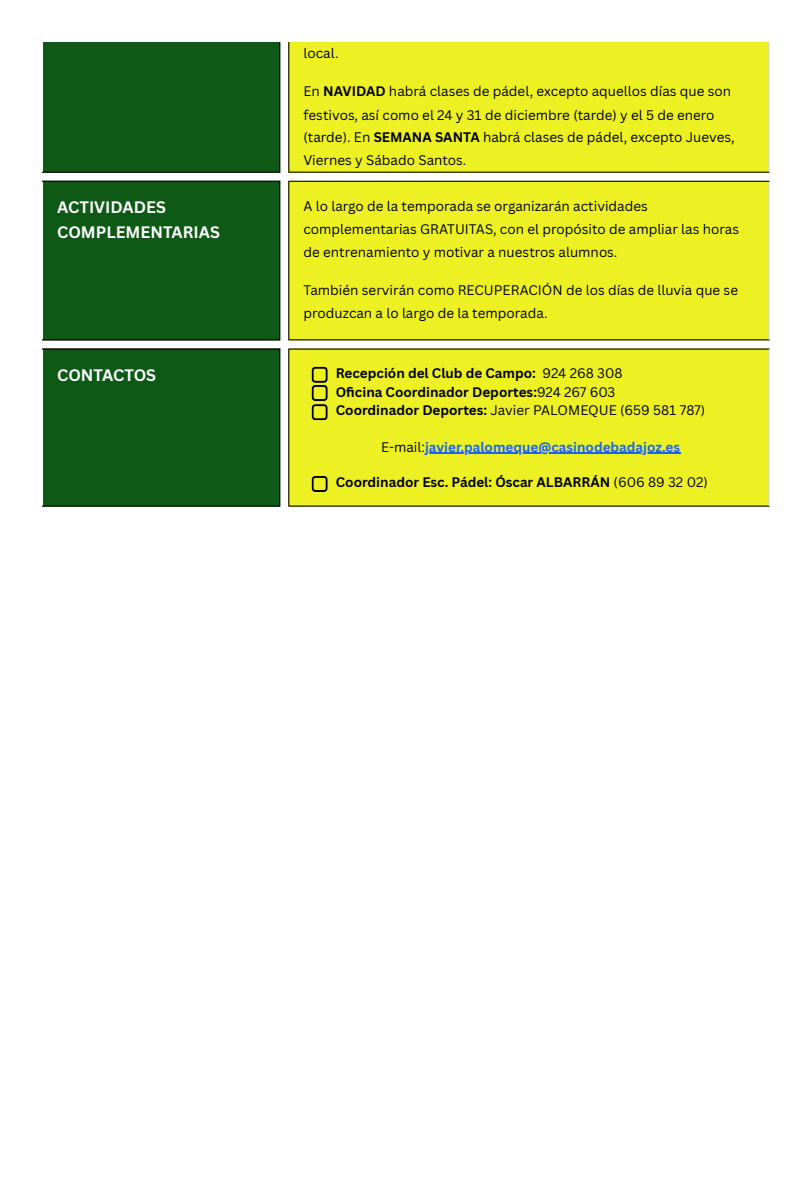
<style>
.page{position:relative;width:810px;height:1181px;background:#fff}
.page>*{position:absolute;margin:0;border:0;box-sizing:border-box;transform-origin:0 0}
.t1{font:700 16.2px/25.2px "Canva Sans";color:#fff}
.t2{font:13.5px/23px "Canva Sans";color:#000}
.t3{font:700 13.5px "Canva Sans";color:#000}
.t4{font:700 13.5px "Canva Sans";color:#1a62ff}
.s1{font-weight:700}
.s2{font-weight:400}
.s3{font-weight:400;color:#000}
</style>
<div class="page">
<div style="left:42px;top:43px;width:238px;height:462px;background:#0f5916"></div>
<div style="left:288px;top:43px;width:481px;height:462px;background:#edf123"></div>
<hr style="left:425px;top:452px;width:255px;height:1px;background:#1a62ff">
<svg style="left:312px;top:367px;width:16px;height:53px"></svg>
<svg style="left:312px;top:476px;width:16px;height:16px"></svg>
<hr style="left:279px;top:42px;width:1px;height:130px;background:#000">
<hr style="left:42px;top:42px;width:238px;height:1px;background:#000">
<hr style="left:42px;top:172px;width:238px;height:1px;background:#000">
<hr style="left:288px;top:42px;width:1px;height:130px;background:#000">
<hr style="left:288px;top:42px;width:481px;height:1px;background:#000">
<hr style="left:288px;top:172px;width:481px;height:1px;background:#000">
<hr style="left:279px;top:182px;width:1px;height:157px;background:#000">
<hr style="left:42px;top:181px;width:238px;height:1px;background:#000">
<hr style="left:42px;top:339px;width:238px;height:1px;background:#000">
<hr style="left:288px;top:182px;width:1px;height:157px;background:#000">
<hr style="left:288px;top:181px;width:481px;height:1px;background:#000">
<hr style="left:288px;top:339px;width:481px;height:1px;background:#000">
<hr style="left:279px;top:349px;width:1px;height:156px;background:#000">
<hr style="left:42px;top:348px;width:238px;height:1px;background:#000">
<hr style="left:42px;top:505px;width:238px;height:1px;background:#000">
<hr style="left:288px;top:349px;width:1px;height:156px;background:#000">
<hr style="left:288px;top:348px;width:481px;height:1px;background:#000">
<hr style="left:288px;top:505px;width:481px;height:1px;background:#000">
<hr style="left:42px;top:42px;width:1px;height:130px;background:#fff">
<hr style="left:768px;top:42px;width:1px;height:130px;background:#fff">
<hr style="left:42px;top:182px;width:1px;height:157px;background:#fff">
<hr style="left:768px;top:182px;width:1px;height:157px;background:#fff">
<hr style="left:42px;top:349px;width:1px;height:156px;background:#fff">
<hr style="left:768px;top:349px;width:1px;height:156px;background:#fff">
<p class="t2" style="left:303px;top:41px;width:37px">local.</p>
<p class="t2" style="left:303px;top:80px;width:433px">En <span class="s1">NAVIDAD</span> habrá clases de pádel, excepto aquellos días que son festivos, así como el 24 y 31 de diciembre (tarde) y el 5 de enero (tarde). En <span class="s1">SEMANA SANTA</span> habrá clases de pádel, excepto Jueves, Viernes y Sábado Santos.</p>
<p class="t1" style="left:57px;top:194px;width:164px">ACTIVIDADES<br>COMPLEMENTARIAS</p>
<p class="t2" style="left:303px;top:194px;width:437px">A lo largo de la temporada se organizarán actividades complementarias GRATUITAS, con el propósito de ampliar las horas de entrenamiento y motivar a nuestros alumnos.</p>
<p class="t2" style="left:303px;top:278px;width:436px">También servirán como RECUPERACIÓN de los días de lluvia que se produzcan a lo largo de la temporada.</p>
<p class="t1" style="left:57px;top:362px;width:101px">CONTACTOS</p>
<p class="t3" style="left:336px;top:363px;width:288px">Recepción del Club de Campo: <span class="s2">924 268 308</span></p>
<p class="t3" style="left:336px;top:382px;width:281px">Oficina Coordinador Deportes:<span class="s2">924 267 603</span></p>
<p class="t2" style="left:336px;top:398px;width:371px"><span class="s1">Coordinador Deportes:</span> Javier PALOMEQUE (659 581 787)</p>
<p class="t4" style="left:381px;top:437px;width:301px"><span class="s3">E-mail:</span>javier.palomeque@casinodebadajoz.es</p>
<p class="t3" style="left:336px;top:472px;width:373px">Coordinador Esc. Pádel: Óscar ALBARRÁN <span class="s2">(606 89 32 02)</span></p>
</div>
